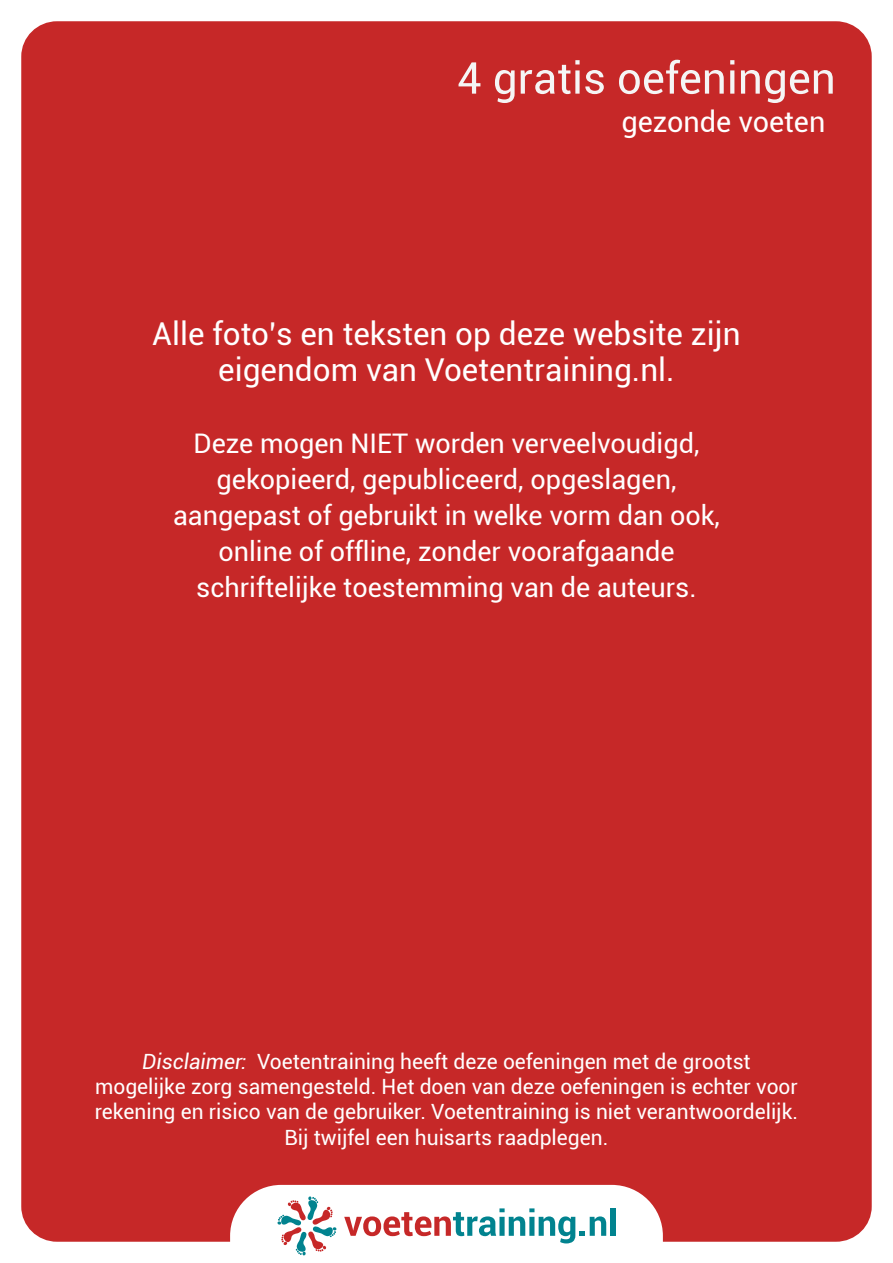
<style>
.page{position:relative;width:893px;height:1263px;background:#fff}
.page>*{position:absolute;margin:0;border:0;box-sizing:border-box;transform-origin:0 0}
.t1{font:31.5px/36px "Roboto";color:#fff;text-align:center}
.t2{font:28.8px "Roboto";color:#fff}
.t3{font:27px/36px "Roboto";color:#fff;text-align:center}
.t4{font:21px/25.2px "Roboto";color:#fff;text-align:center}
.s1{font-style:italic}
</style>
<div class="page">
<div style="left:21px;top:21px;width:851px;height:1221px;background:#c62828;border-radius:36px"></div>
<svg style="left:458px;top:62px;width:22px;height:32px"></svg>
<svg style="left:495px;top:70px;width:20px;height:33px"></svg>
<svg style="left:521px;top:60px;width:83px;height:34px"></svg>
<svg style="left:619px;top:60px;width:105px;height:34px"></svg>
<svg style="left:730px;top:70px;width:4px;height:24px"></svg>
<svg style="left:730px;top:60px;width:4px;height:4px"></svg>
<svg style="left:741px;top:70px;width:92px;height:33px"></svg>
<svg style="left:230px;top:1185px;width:433px;height:71px"></svg>
<h2 class="t2" style="left:621px;top:102px;width:206px">gezonde voeten</h2>
<h1 class="t1" style="left:152px;top:315px;width:590px">Alle foto’s en teksten op deze website zijn eigendom van Voetentraining.nl.</h1>
<p class="t3" style="left:173px;top:425px;width:548px">Deze mogen NIET worden verveelvoudigd, gekopieerd, gepubliceerd, opgeslagen, aangepast of gebruikt in welke vorm dan ook, online of offline, zonder voorafgaande schriftelijke toestemming van de auteurs.</p>
<p class="t4" style="left:95px;top:1048px;width:705px"><span class="s1">Disclaimer:</span> Voetentraining heeft deze oefeningen met de grootst mogelijke zorg samengesteld. Het doen van deze oefeningen is echter voor rekening en risico van de gebruiker. Voetentraining is niet verantwoordelijk.<br>Bij twijfel een huisarts raadplegen.</p>
</div>
